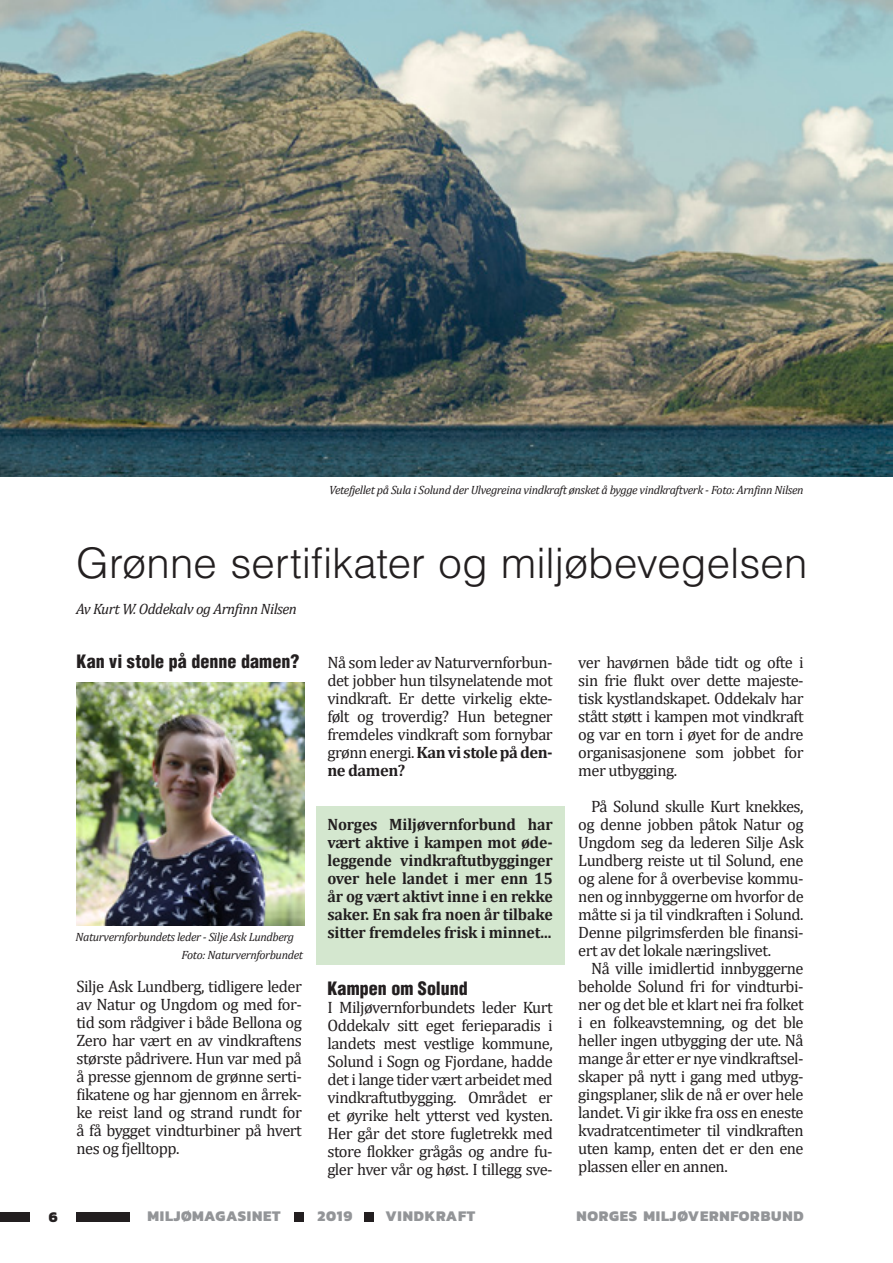
<style>
.page{position:relative;width:893px;height:1263px;background:#fff}
.page>*{position:absolute;margin:0;border:0;box-sizing:border-box;transform-origin:0 0}
.t1{font:300 42px "Helvetica";letter-spacing:.005em;color:#231f20}
.t2{font:900 condensed 18px "Helvetica";letter-spacing:.005em;color:#231f20}
.Avsnittsmal_1{font:16.5px/18px "Cambria";letter-spacing:-.03em;color:#231f20;text-align:justify}
.t3{font:700 16.5px/18px "Cambria";letter-spacing:-.01em;color:#231f20;text-align:justify;scale:.96 1}
.t4{font:800 15px "Kanit";letter-spacing:.05em;color:#939598}
.t5{font:italic 15px "Cambria";letter-spacing:-.03em;color:#231f20}
.t6{font:800 15px "Kanit";color:#231f20}
.t7{font:italic 12px "Cambria";letter-spacing:-.03em;color:#231f20}
.s1{font-weight:700}
</style>
<div class="page">
<div style="left:0;top:1212px;width:30px;height:9px;background:#231f20"></div>
<div style="left:76px;top:1212px;width:53px;height:9px;background:#231f20"></div>
<div style="left:294px;top:1212px;width:10px;height:9px;background:#231f20"></div>
<div style="left:365px;top:1212px;width:9px;height:9px;background:#231f20"></div>
<div style="left:316px;top:806px;width:248px;height:158px;background:#d4e7cf"></div>
<img style="left:0;top:0;width:893px;height:476px">
<img style="left:77px;top:682px;width:228px;height:244px">
<p class="t7" style="left:329px;top:482px;width:476px">Vetefjellet på Sula i Solund der Ulvegreina vindkraft ønsket å bygge vindkraftverk - Foto: Arnfinn Nilsen</p>
<p class="t1" style="left:76px;top:537px;width:733px">Grønne sertifikater og miljøbevegelsen</p>
<p class="t5" style="left:76px;top:598px;width:222px">Av Kurt W. Oddekalv og Arnfinn Nilsen</p>
<p class="t2" style="left:77px;top:650px;width:224px">Kan vi stole på denne damen?</p>
<p class="Avsnittsmal_1" style="left:327px;top:653px;width:227px">Nå som leder av Naturvernforbun&shy;det jobber hun tilsynelatende mot vindkraft. Er dette virkelig ekte&shy;følt og troverdig? Hun betegner fremdeles vindkraft som fornybar grønn energi. <span class="s1">Kan vi stole på den&shy;ne damen?</span></p>
<p class="Avsnittsmal_1" style="left:578px;top:653px;width:227px">ver havørnen både tidt og ofte i sin frie flukt over dette majeste&shy;tisk kystlandskapet. Oddekalv har stått støtt i kampen mot vindkraft og var en torn i øyet for de andre organisasjonene som jobbet for mer utbygging.</p>
<p class="Avsnittsmal_1" style="left:578px;top:797px;width:227px;text-indent:13px">På Solund skulle Kurt knekkes, og denne jobben påtok Natur og Ungdom seg da lederen Silje Ask Lundberg reiste ut til Solund, ene og alene for å overbevise kommu&shy;nen og innbyggerne om hvorfor de måtte si ja til vindkraften i Solund.<br>Denne pilgrimsferden ble finansi&shy;ert av det lokale næringslivet.</p>
<p class="Avsnittsmal_1" style="left:578px;top:959px;width:227px;text-indent:13px">Nå ville imidlertid innbyggerne beholde Solund fri for vindturbi&shy;ner og det ble et klart nei fra folket i en folkeavstemning, og det ble heller ingen utbygging der ute. Nå mange år etter er nye vindkraftsel&shy;skaper på nytt i gang med utbyg&shy;gingsplaner, slik de nå er over hele landet. Vi gir ikke fra oss en eneste kvadratcentimeter til vindkraften uten kamp, enten det er den ene plassen eller en annen.</p>
<p class="t3" style="left:327px;top:814px;width:236px">Norges Miljøvernforbund har vært aktive i kampen mot øde&shy;leggende vindkraftutbygginger over hele landet i mer enn 15 år og vært aktivt inne i en rekke saker. En sak fra noen år tilbake sitter fremdeles frisk i minnet...</p>
<p class="t7" style="left:75px;top:928px;width:220px">Naturvernforbundets leder - Silje Ask Lundberg</p>
<p class="t7" style="left:182px;top:946px;width:123px">Foto: Naturvernforbundet</p>
<p class="Avsnittsmal_1" style="left:77px;top:978px;width:227px">Silje Ask Lundberg, tidligere leder av Natur og Ungdom og med for&shy;tid som rådgiver i både Bellona og Zero har vært en av vindkraftens største pådrivere. Hun var med på å presse gjennom de grønne serti&shy;fikatene og har gjennom en årrek&shy;ke reist land og strand rundt for å få bygget vindturbiner på hvert nes og fjelltopp.</p>
<p class="t2" style="left:327px;top:977px;width:142px">Kampen om Solund</p>
<p class="Avsnittsmal_1" style="left:327px;top:999px;width:227px">I Miljøvernforbundets leder Kurt Oddekalv sitt eget ferieparadis i landets mest vestlige kommune, Solund i Sogn og Fjordane, hadde det i lange tider vært arbeidet med vindkraftutbygging. Området er et øyrike helt ytterst ved kysten.<br>Her går det store fugletrekk med store flokker grågås og andre fu&shy;gler hver vår og høst. I tillegg sve-</p>
<p class="t6" style="left:49px;top:1205px;width:10px">6</p>
<p class="t4" style="left:147px;top:1204px;width:135px">MILJØMAGASINET</p>
<p class="t4" style="left:317px;top:1204px;width:36px">2019</p>
<p class="t4" style="left:385px;top:1204px;width:91px">VINDKRAFT</p>
<p class="t4" style="left:576px;top:1204px;width:229px">NORGES MILJØVERNFORBUND</p>
</div>
